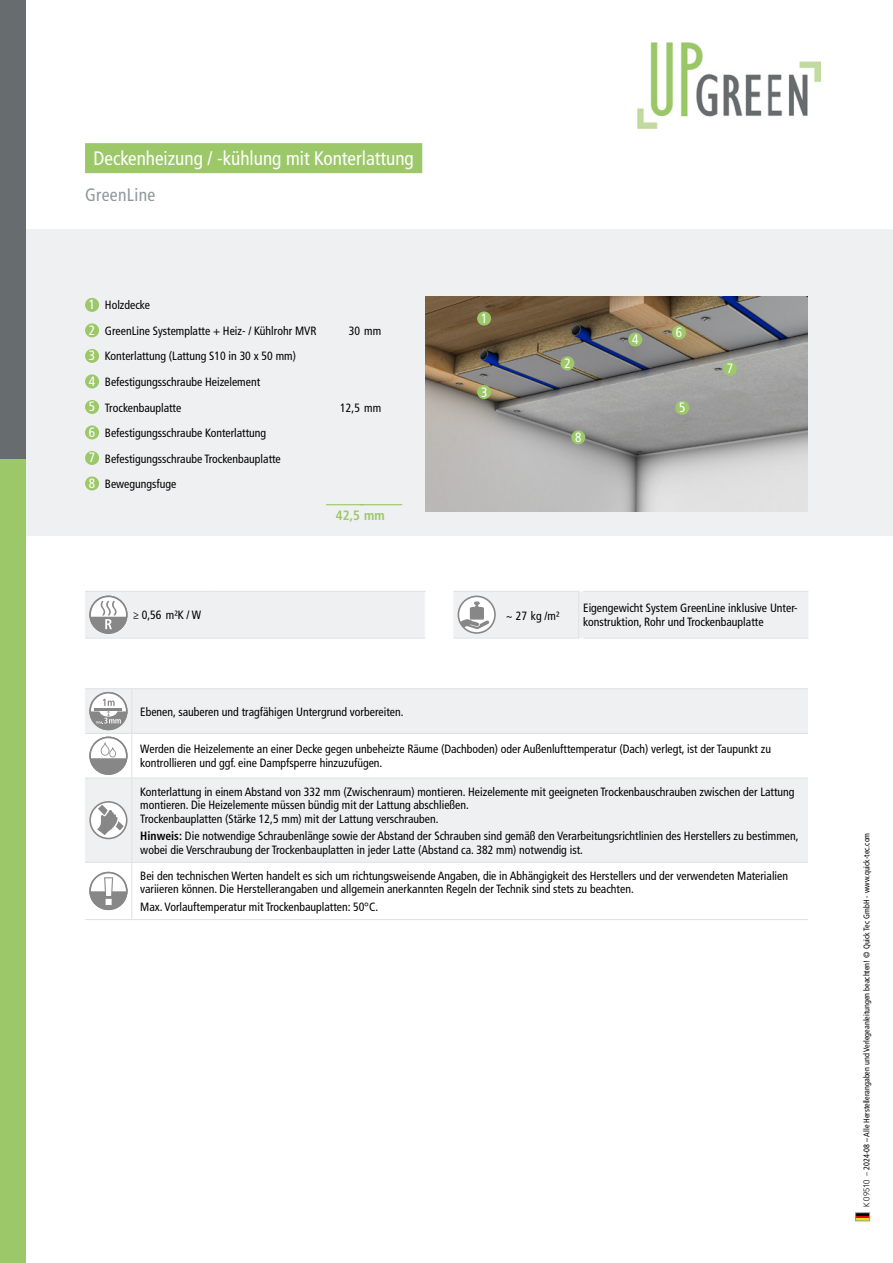
<style>
.page{position:relative;width:893px;height:1263px;background:#fff}
.page>*{position:absolute;margin:0;border:0;box-sizing:border-box;transform-origin:0 0}
.Lastverteilsch{font:condensed 19.5px "Frutiger LT Std";color:#fff}
.t1{font:condensed 18px "Frutiger LT Std";letter-spacing:.02em;color:#91989c}
.t2{font:condensed 13.5px "Frutiger LT Std";color:#fff}
.Aufbauhöhe{font:700 condensed 13.5px "Frutiger LT Std";color:#9cc869}
.TD_Einheit_und_Anmerk{font:condensed 12px/13.5px "Frutiger LT Std";color:#000}
.Schichten{font:condensed 12px "Frutiger LT Std";color:#000}
.t3{font:condensed 8.25px "Frutiger LT Std";color:#000}
.s1{font-weight:700}
.s2{font-family:"Vectora LH";font-weight:300;font-stretch:normal}
</style>
<div class="page">
<div style="left:0;top:230px;width:893px;height:306px;background:#eff0f1"></div>
<img style="left:638px;top:42px;width:183px;height:86px">
<div style="left:0;top:458px;width:26px;height:805px;background:#9cc869"></div>
<div style="left:0;top:0;width:26px;height:458px;background:#676c6e"></div>
<hr style="left:326px;top:504px;width:38px;height:1px;background:#9cc869">
<hr style="left:360px;top:504px;width:42px;height:1px;background:#9cc869">
<img style="left:425px;top:296px;width:383px;height:216px">
<hr style="left:453px;top:638px;width:47px;height:1px;background:#dee1e3">
<hr style="left:500px;top:638px;width:79px;height:1px;background:#dee1e3">
<hr style="left:583px;top:638px;width:225px;height:1px;background:#dee1e3">
<svg style="left:453px;top:591px;width:355px;height:47px"></svg>
<svg style="left:85px;top:689px;width:723px;height:173px;fill:#eff0f1"></svg>
<hr style="left:85px;top:688px;width:47px;height:1px;background:#dee1e3">
<hr style="left:132px;top:688px;width:676px;height:1px;background:#dee1e3">
<hr style="left:132px;top:689px;width:1px;height:44px;background:#dee1e3">
<hr style="left:85px;top:733px;width:47px;height:1px;background:#dee1e3">
<hr style="left:132px;top:733px;width:676px;height:1px;background:#dee1e3">
<hr style="left:132px;top:734px;width:1px;height:44px;background:#dee1e3">
<hr style="left:85px;top:778px;width:47px;height:1px;background:#dee1e3">
<hr style="left:132px;top:778px;width:676px;height:1px;background:#dee1e3">
<hr style="left:132px;top:778px;width:1px;height:84px;background:#dee1e3">
<hr style="left:85px;top:862px;width:47px;height:1px;background:#dee1e3">
<hr style="left:132px;top:862px;width:676px;height:1px;background:#dee1e3">
<hr style="left:132px;top:862px;width:1px;height:57px;background:#dee1e3">
<hr style="left:85px;top:919px;width:47px;height:1px;background:#dee1e3">
<hr style="left:132px;top:919px;width:676px;height:1px;background:#dee1e3">
<svg style="left:89px;top:692px;width:39px;height:38px"></svg>
<svg style="left:89px;top:736px;width:39px;height:39px"></svg>
<svg style="left:89px;top:801px;width:39px;height:38px"></svg>
<svg style="left:89px;top:872px;width:39px;height:38px"></svg>
<div style="left:85px;top:143px;width:337px;height:30px;background:#9cc869"></div>
<div style="left:85px;top:298px;width:14px;height:14px;background:#9cc869;border-radius:50%"></div>
<div style="left:85px;top:323px;width:14px;height:14px;background:#9cc869;border-radius:50%"></div>
<div style="left:85px;top:349px;width:14px;height:14px;background:#9cc869;border-radius:50%"></div>
<div style="left:85px;top:374px;width:14px;height:14px;background:#9cc869;border-radius:50%"></div>
<div style="left:85px;top:400px;width:14px;height:14px;background:#9cc869;border-radius:50%"></div>
<div style="left:85px;top:425px;width:14px;height:14px;background:#9cc869;border-radius:50%"></div>
<div style="left:85px;top:451px;width:14px;height:14px;background:#9cc869;border-radius:50%"></div>
<div style="left:85px;top:476px;width:14px;height:14px;background:#9cc869;border-radius:50%"></div>
<div style="left:477px;top:311px;width:14px;height:14px;background:#9cc869;border-radius:50%"></div>
<div style="left:560px;top:356px;width:14px;height:14px;background:#9cc869;border-radius:50%"></div>
<div style="left:477px;top:385px;width:14px;height:14px;background:#9cc869;border-radius:50%"></div>
<div style="left:628px;top:333px;width:14px;height:14px;background:#9cc869;border-radius:50%"></div>
<div style="left:675px;top:401px;width:14px;height:14px;background:#9cc869;border-radius:50%"></div>
<div style="left:672px;top:325px;width:14px;height:15px;background:#9cc869;border-radius:50%"></div>
<div style="left:723px;top:362px;width:14px;height:14px;background:#9cc869;border-radius:50%"></div>
<div style="left:571px;top:430px;width:14px;height:14px;background:#9cc869;border-radius:50%"></div>
<hr style="left:856px;top:1218px;width:14px;height:3px;background:#fd0">
<hr style="left:856px;top:1215px;width:14px;height:3px;background:#e30613">
<div style="left:855px;top:1212px;width:15px;height:9px;border:1px solid #91989c"></div>
<hr style="left:85px;top:638px;width:47px;height:1px;background:#dee1e3">
<hr style="left:132px;top:638px;width:34px;height:1px;background:#dee1e3">
<hr style="left:166px;top:638px;width:42px;height:1px;background:#dee1e3">
<hr style="left:208px;top:638px;width:217px;height:1px;background:#dee1e3">
<svg style="left:85px;top:591px;width:340px;height:47px"></svg>
<p class="Lastverteilsch" style="left:94px;top:147px;width:322px">Deckenheizung / -kühlung mit Konterlattung</p>
<p class="t1" style="left:85px;top:184px;width:72px">GreenLine</p>
<p class="t2" style="left:89px;top:297px;width:8px">1</p>
<p class="Schichten" style="left:105px;top:298px;width:47px">Holzdecke</p>
<p class="t2" style="left:89px;top:322px;width:8px">2</p>
<p class="Schichten" style="left:105px;top:324px;width:213px">GreenLine Systemplatte + Heiz- / Kühlrohr MVR</p>
<p class="Schichten" style="left:349px;top:324px;width:34px">30 mm</p>
<p class="t2" style="left:89px;top:348px;width:8px">3</p>
<p class="Schichten" style="left:105px;top:349px;width:193px">Konterlattung (Lattung S10 in 30 x 50 mm)</p>
<p class="t2" style="left:89px;top:373px;width:8px">4</p>
<p class="Schichten" style="left:105px;top:375px;width:157px">Befestigungsschraube Heizelement</p>
<p class="t2" style="left:89px;top:399px;width:8px">5</p>
<p class="Schichten" style="left:105px;top:400px;width:78px">Trockenbauplatte</p>
<p class="Schichten" style="left:340px;top:400px;width:42px">12,5 mm</p>
<p class="t2" style="left:89px;top:424px;width:8px">6</p>
<p class="Schichten" style="left:105px;top:426px;width:163px">Befestigungsschraube Konterlattung</p>
<p class="t2" style="left:89px;top:450px;width:8px">7</p>
<p class="Schichten" style="left:105px;top:451px;width:177px">Befestigungsschraube Trockenbauplatte</p>
<p class="t2" style="left:89px;top:475px;width:8px">8</p>
<p class="Schichten" style="left:105px;top:477px;width:73px">Bewegungsfuge</p>
<p class="TD_Einheit_und_Anmerk" style="left:133px;top:608px;width:70px">≥ 0,56 m²K / W</p>
<p class="Aufbauhöhe" style="left:336px;top:507px;width:50px">42,5 mm</p>
<p class="t2" style="left:481px;top:310px;width:8px">1</p>
<p class="t2" style="left:481px;top:384px;width:8px">3</p>
<p class="t2" style="left:564px;top:355px;width:8px">2</p>
<p class="t2" style="left:575px;top:429px;width:8px">8</p>
<p class="t2" style="left:632px;top:331px;width:8px">4</p>
<p class="t2" style="left:676px;top:324px;width:8px">6</p>
<p class="t2" style="left:679px;top:400px;width:8px">5</p>
<p class="t2" style="left:727px;top:361px;width:8px">7</p>
<p class="TD_Einheit_und_Anmerk" style="left:506px;top:609px;width:55px">~ 27 kg /m²</p>
<p class="TD_Einheit_und_Anmerk" style="left:583px;top:602px;width:216px">Eigengewicht System GreenLine inklusive Unter&shy;konstruktion, Rohr und Trockenbauplatte</p>
<p class="TD_Einheit_und_Anmerk" style="left:140px;top:705px;width:265px">Ebenen, sauberen und tragfähigen Untergrund vorbereiten.</p>
<p class="TD_Einheit_und_Anmerk" style="left:140px;top:743px;width:632px">Werden die Heizelemente an einer Decke gegen unbeheizte Räume (Dachboden) oder Außenlufttemperatur (Dach) verlegt, ist der Taupunkt zu kontrollieren und ggf. eine Dampfsperre hinzuzufügen.</p>
<p class="TD_Einheit_und_Anmerk" style="left:140px;top:785px;width:656px">Konterlattung in einem Abstand von 332 mm (Zwischenraum) montieren. Heizelemente mit geeigneten Trockenbauschrauben zwischen der Lattung montieren. Die Heizelemente müssen bündig mit der Lattung abschließen.<br>Trockenbauplatten (Stärke 12,5 mm) mit der Lattung verschrauben.</p>
<p class="TD_Einheit_und_Anmerk" style="left:140px;top:829px;width:660px"><span class="s1">Hinweis:</span> Die notwendige Schraubenlänge sowie der Abstand der Schrauben sind gemäß den Verarbeitungsrichtlinien des Herstellers zu bestimmen, wobei die Verschraubung der Trockenbauplatten in jeder Latte (Abstand ca. 382 mm) notwendig ist.</p>
<p class="TD_Einheit_und_Anmerk" style="left:140px;top:869px;width:649px">Bei den technischen Werten handelt es sich um richtungsweisende Angaben, die in Abhängigkeit des Herstellers und der verwendeten Materialien variieren können. Die Herstellerangaben und allgemein anerkannten Regeln der Technik sind stets zu beachten.</p>
<p class="TD_Einheit_und_Anmerk" style="left:140px;top:900px;width:239px">Max. Vorlauftemperatur mit Trockenbauplatten: 50°C.</p>
<p class="t3" style="left:862px;top:1207px;width:376px;rotate:-90deg"><span class="s2">K 09510 –</span> 2024-08 – Alle Herstellerangaben und Verlegeanleitungen beachten! © Quick Tec GmbH - www.quick-tec.com</p>
</div>
